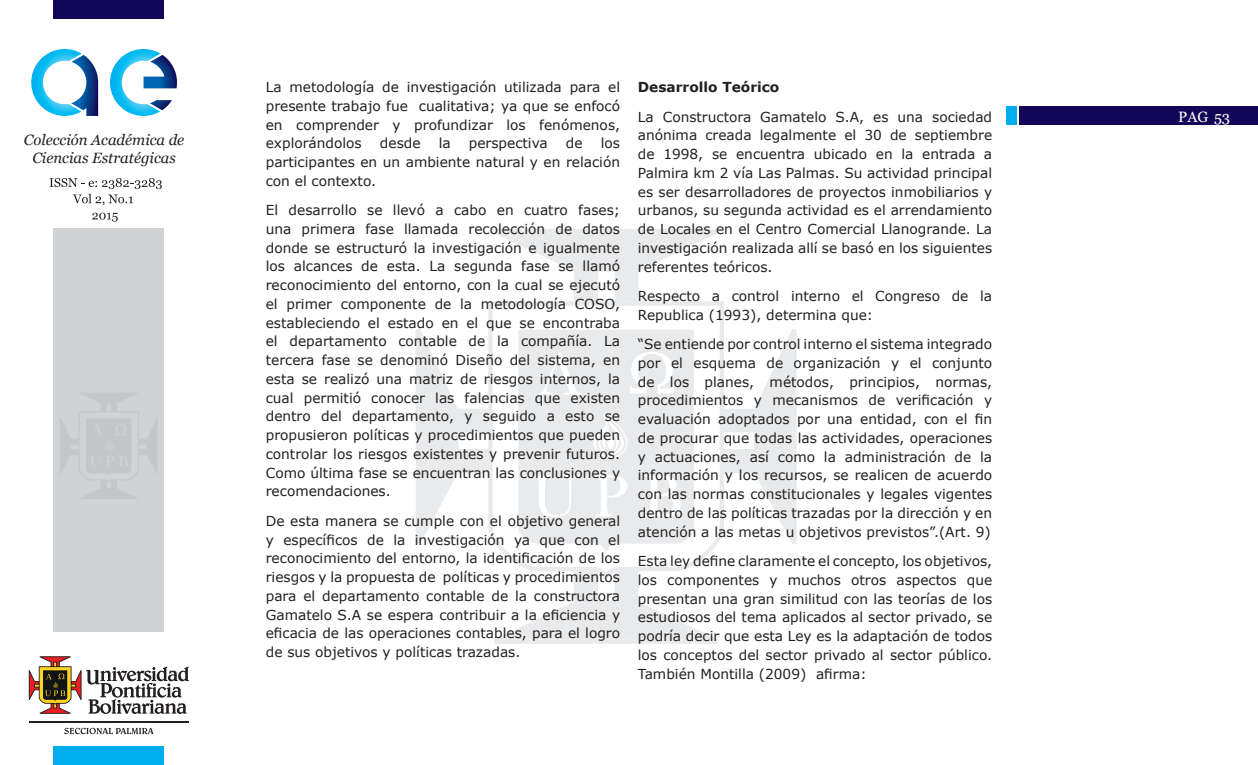
<style>
.page{position:relative;width:1258px;height:765px;background:#fff}
.page>*{position:absolute;margin:0;border:0;box-sizing:border-box;transform-origin:0 0}
.t1{font:15px "Georgia";color:#fff}
.t2{font:italic 14.88px/17.9px "Georgia";color:#231f20;text-align:center}
.t3{font:13.75px/18.8px "Verdana";color:#231f20;text-align:justify}
.t4{font:700 13.75px "Verdana";color:#231f20}
</style>
<div class="page">
<svg style="left:31px;top:49px;width:67px;height:67px"></svg>
<svg style="left:110px;top:49px;width:67px;height:67px"></svg>
<div style="left:54px;top:229px;width:110px;height:403px;background:#d1d2d4"></div>
<div style="left:54px;top:0;width:110px;height:18px;background:#110658"></div>
<div style="left:1020px;top:107px;width:238px;height:18px;background:#110658"></div>
<div style="left:1006px;top:107px;width:10px;height:18px;background:#00aeef"></div>
<div style="left:54px;top:747px;width:110px;height:18px;background:#00aeef"></div>
<svg style="left:29px;top:656px;width:160px;height:58px"></svg>
<svg style="left:64px;top:728px;width:90px;height:6px"></svg>
<hr style="left:29px;top:721px;width:160px;height:1px;background:#231f20">
<svg style="left:60px;top:393px;width:97px;height:106px"></svg>
<svg style="left:416px;top:229px;width:380px;height:415px"></svg>
<svg style="left:518px;top:330px;width:176px;height:222px;background:#ebeced"></svg>
<svg style="left:657px;top:477px;width:16px;height:37px"></svg>
<svg style="left:551px;top:360px;width:13px;height:17px"></svg>
<svg style="left:92px;top:213px;width:26px;height:9px"></svg>
<svg style="left:50px;top:178px;width:112px;height:27px"></svg>
<p class="t2" style="left:24px;top:131px;width:162px">Colección Académica de<br>Ciencias Estratégicas</p>
<p class="t3" style="left:266px;top:77px;width:356px">La metodología de investigación utilizada para el presente trabajo fue cualitativa; ya que se enfocó en comprender y profundizar los fenómenos, explorándolos</p>
<p class="t3" style="left:266px;top:134px;width:356px;text-indent:335px">los participantes en un ambiente natural y en relación con el contexto.</p>
<p class="t3" style="left:266px;top:201px;width:356px">El desarrollo se llevó a cabo en cuatro fases; una primera fase llamada recolección de datos donde se estructuró la investigación e igualmente los alcances de esta. La segunda fase se llamó reconocimiento del entorno, con la cual se ejecutó el primer componente de la metodología COSO, estableciendo el estado en el que se encontraba el departamento contable de la compañía. La tercera fase se denominó Diseño del sistema, en esta se realizó una matriz de riesgos internos, la cual permitió conocer las falencias que existen dentro del departamento, y seguido a esto se propusieron políticas y procedimientos que pueden controlar los riesgos existentes y prevenir futuros.<br>Como última fase se encuentran las conclusiones y recomendaciones.</p>
<p class="t3" style="left:266px;top:511px;width:356px">De esta manera se cumple con el objetivo general y específicos de la investigación ya que con el reconocimiento del entorno, la identificación de los riesgos y la propuesta de políticas y procedimientos para el departamento contable de la constructora Gamatelo S.A se espera contribuir a la eficiencia y eficacia de las operaciones contables, para el logro de sus objetivos y políticas trazadas.</p>
<p class="t3" style="left:380px;top:134px;width:42px">desde</p>
<p class="t3" style="left:439px;top:134px;width:14px">la</p>
<p class="t3" style="left:469px;top:134px;width:81px">perspectiva</p>
<p class="t3" style="left:566px;top:134px;width:18px">de</p>
<p class="t4" style="left:638px;top:77px;width:143px">Desarrollo Teórico</p>
<p class="t3" style="left:638px;top:107px;width:356px">La Constructora Gamatelo S.A, es una sociedad anónima creada legalmente el 30 de septiembre de 1998, se encuentra ubicado en la entrada a Palmira km 2 vía Las Palmas. Su actividad principal es ser desarrolladores de proyectos inmobiliarios y urbanos, su segunda actividad es el arrendamiento de Locales en el Centro Comercial Llanogrande. La investigación realizada allí se basó en los siguientes referentes teóricos.</p>
<p class="t3" style="left:638px;top:286px;width:356px">Respecto a control interno el Congreso de la<br>Republica (1993), determina que:</p>
<p class="t3" style="left:638px;top:335px;width:356px">“Se entiende por control interno el sistema integrado por el esquema de organización y el conjunto de los planes, métodos, principios, normas, procedimientos y mecanismos de verificación y evaluación adoptados por una entidad, con el fin de procurar que todas las actividades, operaciones y actuaciones, así como la administración de la información y los recursos, se realicen de acuerdo con las normas constitucionales y legales vigentes dentro de las políticas trazadas por la dirección y en atención a las metas u objetivos previstos”.(Art. 9)</p>
<p class="t3" style="left:638px;top:552px;width:356px">Esta ley define claramente el concepto, los objetivos, los componentes y muchos otros aspectos que presentan una gran similitud con las teorías de los estudiosos del tema aplicados al sector privado, se podría decir que esta Ley es la adaptación de todos los conceptos del sector privado al sector público.<br>También Montilla (2009) afirma:</p>
<p class="t1" style="left:1178px;top:107px;width:53px">PAG 53</p>
</div>
